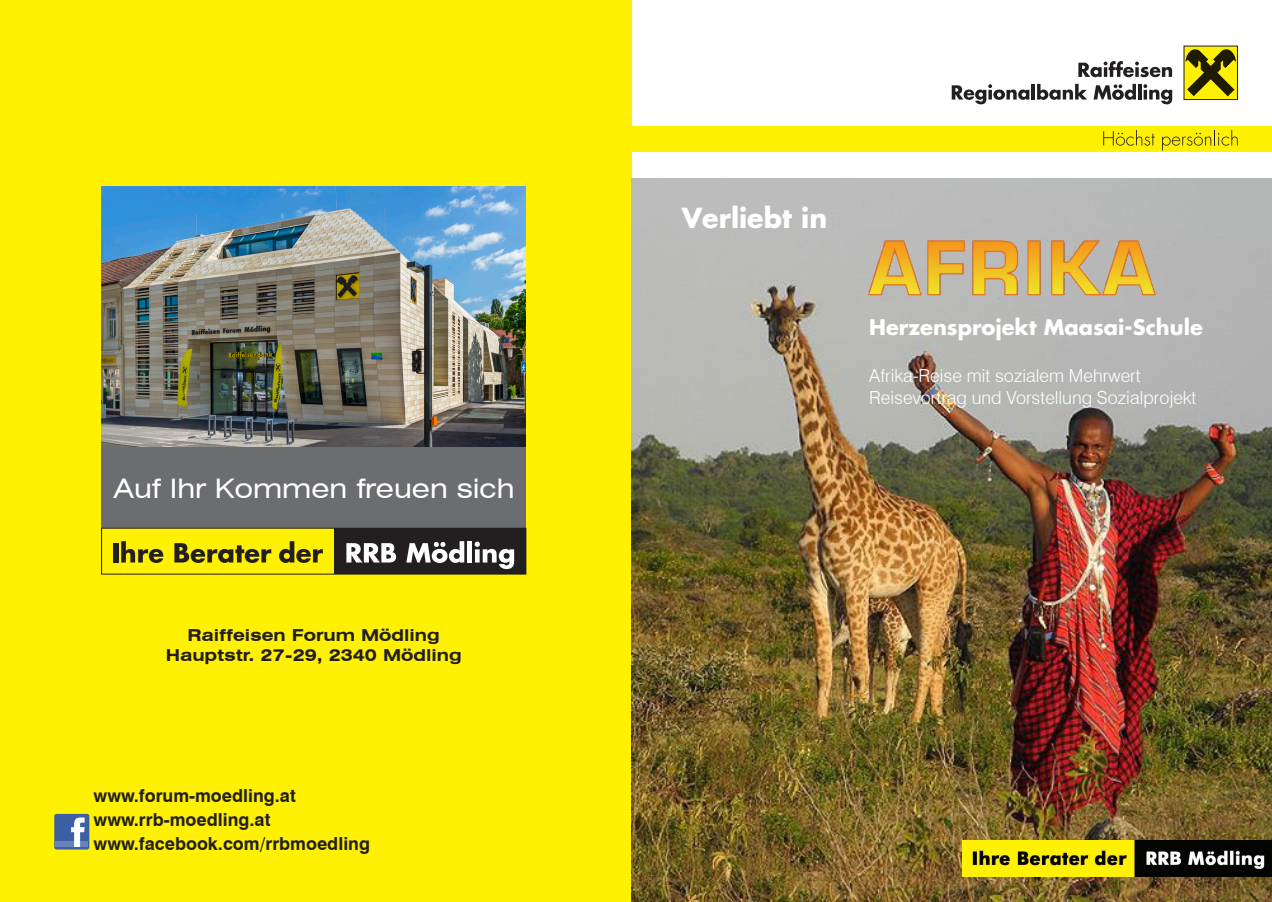
<style>
.page{position:relative;width:1272px;height:902px;background:#fff}
.page>*{position:absolute;margin:0;border:0;box-sizing:border-box;transform-origin:0 0}
.t1{font:expanded 27px "Swiss 721 BT";color:#fff}
.t2{font:700 27px "Futura";color:#fff}
.t3{font:700 21px "Futura";color:#fff}
.t4{font:300 18px/21.6px "Swiss 721 BT";color:#fff}
.t5{font:700 18px "Swiss 721 BT";color:#231f20}
.t6{font:700 expanded 16.5px/19.8px "Swiss 721 BT";color:#231f20;text-align:center}
</style>
<div class="page">
<div style="left:0;top:0;width:631px;height:901px;background:#fff101"></div>
<div style="left:631px;top:126px;width:640px;height:25px;background:#fff101"></div>
<img style="left:102px;top:186px;width:424px;height:261px">
<div style="left:102px;top:447px;width:424px;height:81px;background:#6c6d70"></div>
<div style="left:334px;top:528px;width:192px;height:46px;background:#231f20"></div>
<svg style="left:346px;top:543px;width:50px;height:19px"></svg>
<svg style="left:406px;top:541px;width:58px;height:22px"></svg>
<div style="left:467px;top:541px;width:5px;height:21px;background:#fff"></div>
<svg style="left:474px;top:541px;width:40px;height:28px"></svg>
<svg style="left:279px;top:541px;width:44px;height:22px"></svg>
<div style="left:113px;top:543px;width:5px;height:19px;background:#231f20"></div>
<svg style="left:121px;top:541px;width:42px;height:22px"></svg>
<svg style="left:174px;top:543px;width:97px;height:20px"></svg>
<div style="left:101px;top:527px;width:425px;height:47px;border:1px solid #231f20"></div>
<div style="left:54px;top:813px;width:35px;height:36px;background:#3c60a3;border-radius:2px"></div>
<div style="left:55px;top:841px;width:33px;height:5px;background:#6982b7"></div>
<svg style="left:71px;top:817px;width:14px;height:29px"></svg>
<div style="left:1183px;top:46px;width:54px;height:53px;background:#fff101"></div>
<div style="left:1183px;top:46px;width:54px;height:54px;border:1px solid #231f20"></div>
<svg style="left:1185px;top:47px;width:50px;height:49px"></svg>
<svg style="left:1078px;top:61px;width:94px;height:16px"></svg>
<svg style="left:951px;top:84px;width:78px;height:20px"></svg>
<hr style="left:1031px;top:84px;width:4px;height:15px;background:#231f20">
<svg style="left:1037px;top:84px;width:50px;height:16px"></svg>
<svg style="left:1093px;top:84px;width:42px;height:16px"></svg>
<svg style="left:1138px;top:84px;width:3px;height:15px"></svg>
<svg style="left:1143px;top:84px;width:29px;height:20px"></svg>
<svg style="left:1103px;top:130px;width:51px;height:16px"></svg>
<svg style="left:1162px;top:130px;width:75px;height:20px"></svg>
<img style="left:631px;top:179px;width:640px;height:722px">
<img style="left:866px;top:236px;width:292px;height:63px">
<img style="left:962px;top:840px;width:309px;height:36px">
<p class="t1" style="left:113px;top:472px;width:403px">Auf Ihr Kommen freuen sich</p>
<p class="t6" style="left:166px;top:625px;width:297px">Raiffeisen Forum Mödling<br>Hauptstr. 27-29, 2340 Mödling</p>
<p class="t5" style="left:94px;top:784px;width:204px">www.forum-moedling.at</p>
<p class="t5" style="left:94px;top:808px;width:178px">www.rrb-moedling.at</p>
<p class="t5" style="left:94px;top:832px;width:278px">www.facebook.com/rrbmoedling</p>
<p class="t2" style="left:681px;top:199px;width:147px">Verliebt in</p>
<p class="t3" style="left:869px;top:312px;width:335px">Herzensprojekt Maasai-Schule</p>
<p class="t4" style="left:869px;top:364px;width:329px">Afrika-Reise mit sozialem Mehrwert<br>Reisevortrag und Vorstellung Sozialprojekt</p>
</div>
